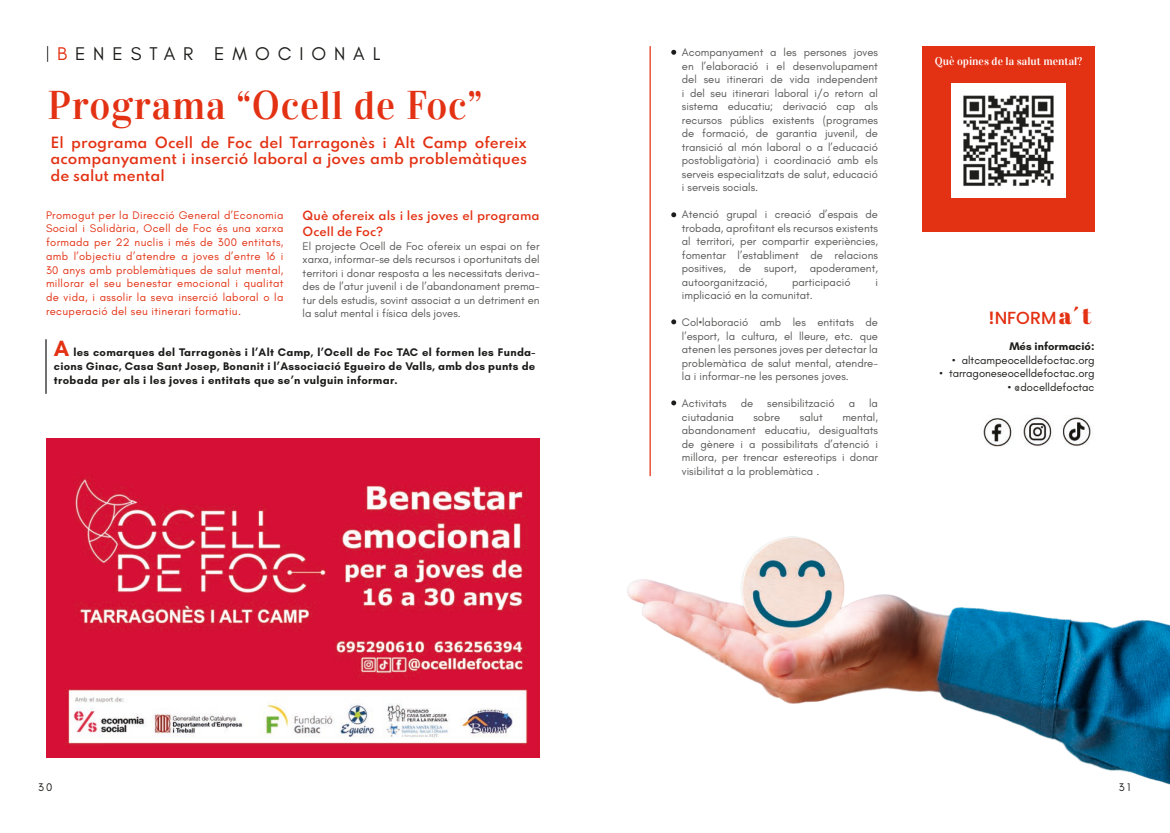
<style>
.page{position:relative;width:1170px;height:833px;background:#fff}
.page>*{position:absolute;margin:0;border:0;box-sizing:border-box;transform-origin:0 0}
.Título_Naranja{font:40px "Vidaloka";letter-spacing:.02em;color:#e33113}
.t1{font:18.75px "Glacial Indifference";letter-spacing:.42em;color:#1d1d1b}
.t2{font:500 17.5px "Poppins";color:#e33113}
.Estilo_de_párrafo_4{font:600 13.75px/16.5px "Spartan";color:#e33113;text-align:justify}
.Estilo_de_párrafo_4-2{font:11.25px/13.5px "Glacial Indifference";color:#575756;text-align:justify}
.Estilo_de_párrafo_4-3{font:11.25px/13.8px "Glacial Indifference";letter-spacing:.03em;color:#e33113;text-align:justify}
.Estilo_de_párrafo_4-4{font:700 11.25px/13.8px "Glacial Indifference";letter-spacing:.03em;color:#1d1d1b;text-align:justify}
.Texto_en_Castellano{font:11.25px "Glacial Indifference";color:#1d1d1b}
.Estilo_de_párrafo_4-5{font:600 11.25px/16.5px "Spartan";color:#e33113}
.t3{font:11.25px "Vidaloka";color:#fff}
.Texto_en_Castellano-2{font:700 11.25px "Glacial Indifference";color:#1d1d1b}
.s1{color:#e33113}
.s2{font-size:22.5px;color:#e33113}
.s3{font-weight:600}
.s4{font-family:"Abril Fatface";font-weight:400;font-size:23.75px}
</style>
<div class="page">
<img style="left:47px;top:439px;width:492px;height:318px">
<svg style="left:47px;top:46px;width:1px;height:16px"></svg>
<hr style="left:45px;top:339px;width:2px;height:55px;background:#1d1d1b">
<img style="left:627px;top:536px;width:542px;height:249px">
<hr style="left:649px;top:46px;width:1px;height:430px;background:#e33113">
<svg style="left:671px;top:50px;width:5px;height:5px"></svg>
<svg style="left:671px;top:212px;width:5px;height:5px"></svg>
<svg style="left:671px;top:319px;width:5px;height:5px"></svg>
<svg style="left:671px;top:400px;width:5px;height:5px"></svg>
<div style="left:922px;top:46px;width:172px;height:185px;background:#e33113"></div>
<img style="left:951px;top:83px;width:114px;height:114px">
<img style="left:983px;top:418px;width:29px;height:29px">
<img style="left:1062px;top:417px;width:29px;height:29px">
<img style="left:1023px;top:417px;width:29px;height:29px">
<p class="t1" style="left:57px;top:43px;width:325px"><span class="s1">B</span>ENESTAR EMOCIONAL</p>
<p class="Título_Naranja" style="left:47px;top:81px;width:436px">Programa “Ocell de Foc”</p>
<p class="Estilo_de_párrafo_4" style="left:50px;top:134px;width:478px">El programa Ocell de Foc del Tarragonès i Alt Camp ofereix acompanyament i inserció laboral a joves amb problemàtiques de salut mental</p>
<p class="Estilo_de_párrafo_4-3" style="left:46px;top:208px;width:239px">Promogut per la Direcció General d’Economia Social i Solidària, Ocell de Foc és una xarxa formada per 22 nuclis i més de 300 entitats, amb l’objectiu d’atendre a joves d’entre 16 i 30 anys amb problemàtiques de salut mental, millorar el seu benestar emocional i qualitat de vida, i assolir la seva inserció laboral o la recuperació del seu itinerari formatiu.</p>
<p class="Estilo_de_párrafo_4-4" style="left:54px;top:345px;width:483px"><span class="s2">A</span> les comarques del Tarragonès i l’Alt Camp, l’Ocell de Foc TAC el formen les Funda&shy;cions Ginac, Casa Sant Josep, Bonanit i l’Associació Egueiro de Valls, amb dos punts de trobada per als i les joves i entitats que se’n vulguin informar.</p>
<p class="Estilo_de_párrafo_4-5" style="left:302px;top:207px;width:238px">Què ofereix als i les joves el programa<br>Ocell de Foc?</p>
<p class="Estilo_de_párrafo_4-2" style="left:302px;top:239px;width:238px">El projecte Ocell de Foc ofereix un espai on fer xarxa, informar-se dels recursos i oportunitats del territori i donar resposta a les necessitats deriva&shy;des de l’atur juvenil i de l’abandonament prema&shy;tur dels estudis, sovint associat a un detriment en la salut mental i física dels joves.</p>
<p class="Estilo_de_párrafo_4-2" style="left:681px;top:46px;width:198px">Acompanyament a les persones joves en l’elaboració i el desenvolupament del seu itinerari de vida independent i del seu itinerari laboral i/o retorn al sistema educatiu; derivació cap als recursos públics existents (programes de formació, de garantia juvenil, de transició al món laboral o a l’educació postobligatòria) i coordinació amb els serveis especialitzats de salut, educació i serveis socials.</p>
<p class="Estilo_de_párrafo_4-2" style="left:681px;top:208px;width:198px">Atenció grupal i creació d’espais de trobada, aprofitant els recursos existents al territori, per compartir experiències, fomentar l’establiment de relacions positives, de suport, apoderament, autoorganització,</p>
<p class="Estilo_de_párrafo_4-2" style="left:792px;top:275px;width:60px">participació</p>
<p class="Estilo_de_párrafo_4-2" style="left:875px;top:275px;width:4px">i</p>
<p class="Estilo_de_párrafo_4-2" style="left:681px;top:289px;width:132px">implicació en la comunitat.</p>
<p class="Estilo_de_párrafo_4-2" style="left:681px;top:316px;width:197px">Col·laboració amb les entitats de l’esport, la cultura, el lleure, etc. que atenen les persones joves per detectar la problemàtica de salut mental, atendre&shy;la i informar-ne les persones joves.</p>
<p class="Estilo_de_párrafo_4-2" style="left:681px;top:397px;width:197px">Activitats de sensibilització a la ciutadania</p>
<p class="Estilo_de_párrafo_4-2" style="left:681px;top:410px;width:198px;text-indent:160px">mental, abandonament educatiu, desigualtats de gènere i a possibilitats d’atenció i millora, per trencar estereotips i donar visibilitat a la problemàtica .</p>
<p class="Estilo_de_párrafo_4-2" style="left:753px;top:410px;width:28px">sobre</p>
<p class="Estilo_de_párrafo_4-2" style="left:799px;top:410px;width:24px">salut</p>
<p class="t3" style="left:934px;top:55px;width:149px">Què opines de la salut mental?</p>
<p class="t2" style="left:988px;top:308px;width:104px"><span class="s3">!</span>NFORM<span class="s4">a´t</span></p>
<p class="Texto_en_Castellano-2" style="left:1009px;top:339px;width:87px">Més informació:</p>
<p class="Texto_en_Castellano" style="left:952px;top:353px;width:144px">· altcampeocelldefoctac.org</p>
<p class="Texto_en_Castellano" style="left:939px;top:367px;width:156px">· tarragoneseocelldefoctac.org</p>
<p class="Texto_en_Castellano" style="left:1007px;top:380px;width:88px">· @docelldefoctac</p>
<p class="Texto_en_Castellano" style="left:38px;top:781px;width:16px">30</p>
<p class="Texto_en_Castellano" style="left:1118px;top:781px;width:13px">31</p>
</div>
